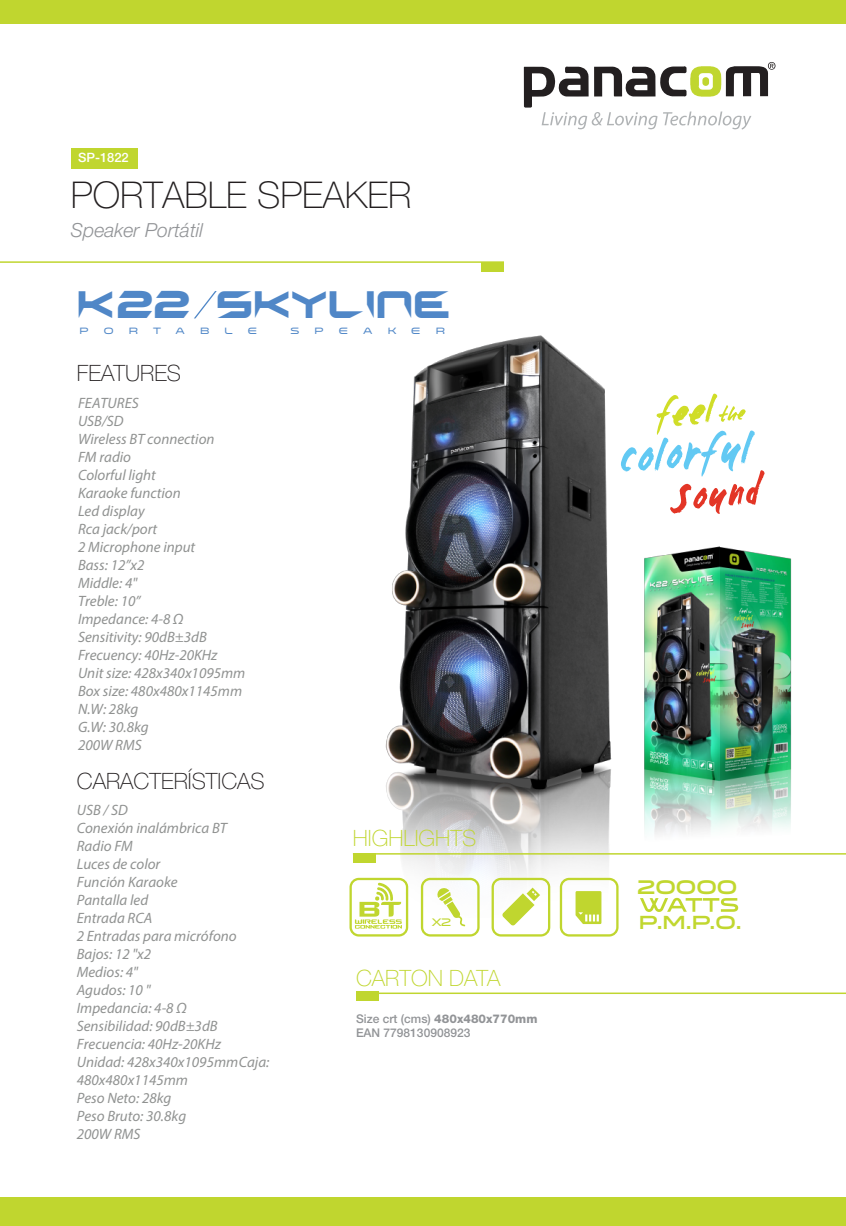
<style>
.page{position:relative;width:846px;height:1226px;background:#fff}
.page>*{position:absolute;margin:0;border:0;box-sizing:border-box;transform-origin:0 0}
.t1{font:100 36.9px "Helvetica Neue LT Std";color:#231f20}
.t2{font:26.7px "Sharp";letter-spacing:-.02em;color:#5087c7}
.t3{font:100 22.5px "Helvetica Neue LT Std";color:#231f20}
.t4{font:100 22.5px "Helvetica Neue LT Std";color:#c0d62f}
.t5{font:19.95px "Venera 900";color:#c1d72f}
.t6{font:italic 300 19.35px "Helvetica Neue LT Std";color:#929497}
.t7{font:19.2px "Venera 900";color:#c1d72f}
.t8{font:italic 15px/18px "Myriad Pro";color:#909291}
.t9{font:500 12.9px "Helvetica Neue LT Std";color:#fff}
.t10{font:500 12px/13.5px "Helvetica Neue LT Std";color:#929497}
.t11{font:11.1px "Venera 700";color:#c0d62f}
.t12{font:9.3px "Venera 700";color:#5087c7}
.s1{font-family:"Ethnocentric Rg";font-size:40.35px}
.s2{font-weight:800}
</style>
<div class="page">
<svg style="left:640px;top:898px;width:98px;height:14px"></svg>
<img style="left:376px;top:335px;width:259px;height:582px">
<div style="left:0;top:0;width:846px;height:23px;background:#c0d62f"></div>
<div style="left:0;top:1197px;width:846px;height:29px;background:#c0d62f"></div>
<svg style="left:524px;top:62px;width:252px;height:68px"></svg>
<hr style="left:0;top:261px;width:504px;height:2px;background:#c0d62f">
<div style="left:481px;top:262px;width:23px;height:9px;background:#c0d62f"></div>
<div style="left:71px;top:148px;width:66px;height:20px;background:#c0d62f"></div>
<div style="left:353px;top:854px;width:23px;height:9px;background:#c0d62f"></div>
<hr style="left:353px;top:853px;width:493px;height:1px;background:#c0d62f">
<div style="left:356px;top:992px;width:23px;height:9px;background:#c0d62f"></div>
<hr style="left:356px;top:992px;width:490px;height:2px;background:#c0d62f">
<svg style="left:194px;top:291px;width:23px;height:27px"></svg>
<svg style="left:421px;top:877px;width:59px;height:59px"></svg>
<svg style="left:492px;top:877px;width:58px;height:59px"></svg>
<svg style="left:560px;top:877px;width:59px;height:59px"></svg>
<svg style="left:350px;top:877px;width:58px;height:59px"></svg>
<svg style="left:621px;top:393px;width:144px;height:121px"></svg>
<img style="left:635px;top:546px;width:170px;height:309px">
<p class="t9" style="left:78px;top:149px;width:52px">SP-1822</p>
<h1 class="t1" style="left:71px;top:174px;width:342px">PORTABLE SPEAKER</h1>
<p class="t6" style="left:71px;top:219px;width:133px">Speaker Portátil</p>
<h2 class="t2" style="left:79px;top:284px;width:376px">K<span class="s1">22</span> SKYLINE</h2>
<p class="t12" style="left:79px;top:325px;width:11px">P</p>
<p class="t12" style="left:104px;top:325px;width:11px">O</p>
<p class="t12" style="left:129px;top:325px;width:11px">R</p>
<p class="t12" style="left:153px;top:325px;width:9px">T</p>
<p class="t12" style="left:175px;top:325px;width:11px">A</p>
<p class="t12" style="left:200px;top:325px;width:11px">B</p>
<p class="t12" style="left:225px;top:325px;width:10px">L</p>
<p class="t12" style="left:248px;top:325px;width:11px">E</p>
<p class="t12" style="left:290px;top:325px;width:10px">S</p>
<p class="t12" style="left:315px;top:325px;width:11px">P</p>
<p class="t12" style="left:339px;top:325px;width:11px">E</p>
<p class="t12" style="left:363px;top:325px;width:11px">A</p>
<p class="t12" style="left:388px;top:325px;width:10px">K</p>
<p class="t12" style="left:411px;top:325px;width:11px">E</p>
<p class="t12" style="left:436px;top:325px;width:11px">R</p>
<h3 class="t3" style="left:77px;top:360px;width:106px">FEATURES</h3>
<p class="t8" style="left:78px;top:394px;width:169px">FEATURES<br>USB/SD<br>Wireless BT connection<br>FM radio<br>Colorful light<br>Karaoke function<br>Led display<br>Rca jack/port<br>2 Microphone input<br>Bass: 12”x2<br>Middle: 4"<br>Treble: 10”<br>Impedance: 4-8 Ω<br>Sensitivity: 90dB±3dB<br>Frecuency: 40Hz-20KHz<br>Unit size: 428x340x1095mm<br>Box size: 480x480x1145mm<br>N.W: 28kg<br>G.W: 30.8kg<br>200W RMS</p>
<h3 class="t3" style="left:77px;top:768px;width:189px">CARACTERÍSTICAS</h3>
<p class="t8" style="left:77px;top:800px;width:194px">USB / SD<br>Conexión inalámbrica BT<br>Radio FM<br>Luces de color<br>Función Karaoke<br>Pantalla led<br>Entrada RCA<br>2 Entradas para micrófono<br>Bajos: 12 "x2<br>Medios: 4"<br>Agudos: 10 "<br>Impedancia: 4-8 Ω<br>Sensibilidad: 90dB±3dB<br>Frecuencia: 40Hz-20KHz<br>Unidad: 428x340x1095mm Caja:<br>480x480x1145mm<br>Peso Neto: 28kg<br>Peso Bruto: 30.8kg<br>200W RMS</p>
<h3 class="t4" style="left:353px;top:825px;width:125px">HIGHLIGHTS</h3>
<p class="t11" style="left:432px;top:915px;width:21px">X2</p>
<h3 class="t4" style="left:356px;top:965px;width:146px">CARTON DATA</h3>
<p class="t10" style="left:356px;top:1012px;width:183px">Size crt (cms) <span class="s2">480x480x770mm<br></span>EAN 7798130908923</p>
<h3 class="t5" style="left:637px;top:875px;width:102px">20000</h3>
<p class="t7" style="left:639px;top:910px;width:104px">P.M.P.O.</p>
</div>
